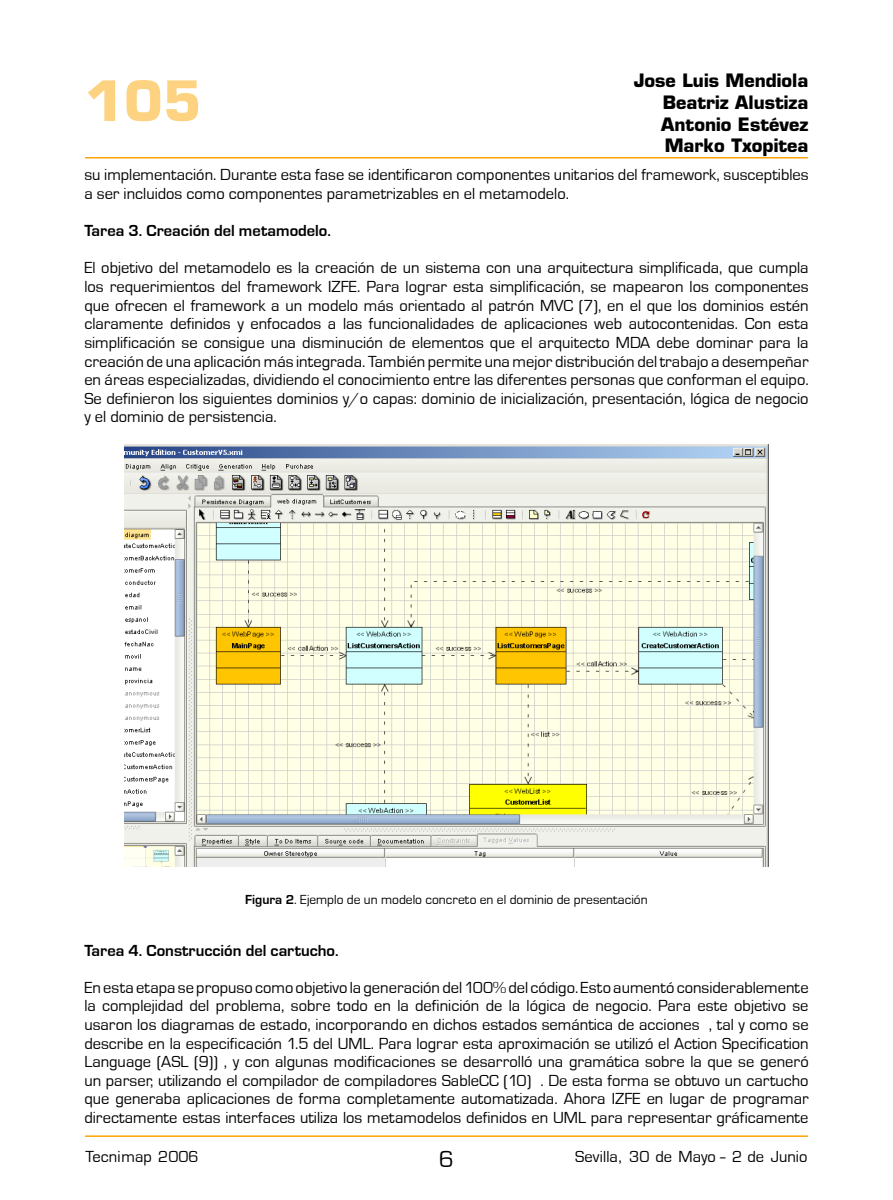
<style>
.page{position:relative;width:893px;height:1200px;background:#fff}
.page>*{position:absolute;margin:0;border:0;box-sizing:border-box;transform-origin:0 0}
.t1{font:700 54px "Eurostile";color:#fdd280}
.t2{font:700 18px/21.6px "Eurostile";color:#000;text-align:justify}
.t3{font:16.5px/18.6px "Eurostile T";color:#000;text-align:justify}
.t4{font:700 16.5px "Eurostile T";color:#000}
.t5{font:16.5px "Eurostile";color:#000}
.t6{font:13.5px "Eurostile T";color:#000}
.s1{font-weight:700}
</style>
<div class="page">
<hr style="left:85px;top:1135px;width:723px;height:1px;background:#fca400">
<hr style="left:85px;top:157px;width:723px;height:1px;background:#fca400">
<img style="left:125px;top:444px;width:643px;height:422px">
<h1 class="t1" style="left:85px;top:68px;width:118px">105</h1>
<p class="t2" style="left:661px;top:70px;width:149px;text-indent:-28px">Jose Luis Mendiola Beatriz Alustiza Antonio Estévez Marko Txopitea</p>
<p class="t3" style="left:84px;top:166px;width:726px">su implementación. Durante esta fase se identificaron componentes unitarios del framework, susceptibles a ser incluidos como componentes parametrizables en el metamodelo.</p>
<p class="t4" style="left:84px;top:221px;width:248px">Tarea 3. Creación del metamodelo.</p>
<p class="t3" style="left:84px;top:259px;width:726px">El objetivo del metamodelo es la creación de un sistema con una arquitectura simplificada, que cumpla los requerimientos del framework IZFE. Para lograr esta simplificación, se mapearon los componentes que ofrecen el framework a un modelo más orientado al patrón MVC (7), en el que los dominios estén claramente definidos y enfocados a las funcionalidades de aplicaciones web autocontenidas. Con esta simplificación se consigue una disminución de elementos que el arquitecto MDA debe dominar para la creación de una aplicación más integrada. También permite una mejor distribución del trabajo a desempeñar en áreas especializadas, dividiendo el conocimiento entre las diferentes personas que conforman el equipo.<br>Se definieron los siguientes dominios y/o capas: dominio de inicialización, presentación, lógica de negocio y el dominio de persistencia.</p>
<p class="t6" style="left:245px;top:892px;width:404px"><span class="s1">Figura 2</span>. Ejemplo de un modelo concreto en el dominio de presentación</p>
<p class="t4" style="left:84px;top:940px;width:256px">Tarea 4. Construcción del cartucho.</p>
<p class="t3" style="left:84px;top:978px;width:726px">En esta etapa se propuso como objetivo la generación del 100% del código. Esto aumentó considerablemente la complejidad del problema, sobre todo en la definición de la lógica de negocio. Para este objetivo se usaron los diagramas de estado, incorporando en dichos estados semántica de acciones , tal y como se describe en la especificación 1.5 del UML. Para lograr esta aproximación se utilizó el Action Specification Language (ASL (9)) , y con algunas modificaciones se desarrolló una gramática sobre la que se generó un parser, utilizando el compilador de compiladores SableCC (10) . De esta forma se obtuvo un cartucho que generaba aplicaciones de forma completamente automatizada. Ahora IZFE en lugar de programar directamente estas interfaces utiliza los metamodelos definidos en UML para representar gráficamente</p>
<p class="t5" style="left:85px;top:1146px;width:115px">Tecnimap 2006</p>
<p class="t3" style="left:575px;top:1146px;width:234px">Sevilla, 30 de Mayo - 2 de Junio</p>
</div>
